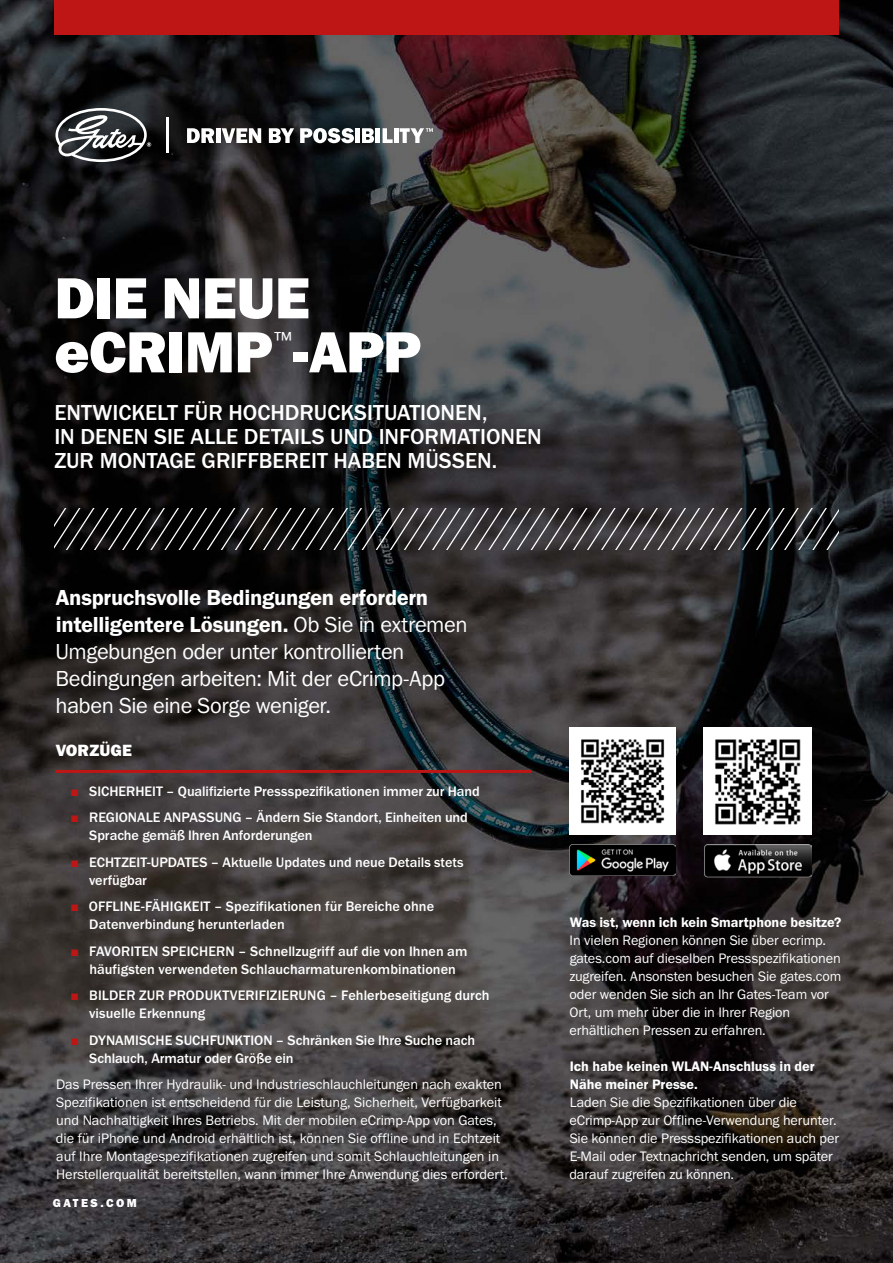
<style>
.page{position:relative;width:893px;height:1263px;background:#fff}
.page>*{position:absolute;margin:0;border:0;box-sizing:border-box;transform-origin:0 0}
._40pt_HEAVY_CAPS{font:60px/54px "Franklin Gothic URW Hea";letter-spacing:-.015em;color:#fff}
._15pt_Book{font:22.5px/27px "Franklin Gothic URW Boo";letter-spacing:-.02em;color:#fff}
._15pt_MEDIUM_CAPS{font:500 22.5px/24px "Franklin Gothic URW";color:#fff}
._40pt_HEAVY_CAPS-2{font:22.5px "Franklin Gothic URW Boo";color:#fff}
._11_25pt_HEAVY_CAPS{font:16.8px "Franklin Gothic URW Hea";letter-spacing:.005em;color:#fff}
._9_5pt_Book{font:14.25px/18px "Franklin Gothic URW Boo";letter-spacing:-.005em;color:#fff}
._9_5pt_Medium_Bullet{font:500 14.25px/18px "Franklin Gothic URW";color:#fff}
.t1{font:12px "Franklin Gothic URW Hea";letter-spacing:.2em;color:#fff}
.s1{font-family:"Franklin Gothic URW Dem"}
.s2{font-family:"Times New Roman";font-weight:400;color:#be1615}
</style>
<div class="page">
<img style="left:0;top:0;width:893px;height:1263px">
<hr style="left:166px;top:117px;width:2px;height:36px;background:#fff">
<svg style="left:187px;top:128px;width:27px;height:15px"></svg>
<hr style="left:216px;top:128px;width:4px;height:15px;background:#fff">
<svg style="left:222px;top:128px;width:39px;height:15px"></svg>
<svg style="left:269px;top:128px;width:25px;height:15px"></svg>
<svg style="left:300px;top:128px;width:54px;height:15px"></svg>
<div style="left:355px;top:128px;width:5px;height:15px;background:#fff"></div>
<svg style="left:362px;top:128px;width:12px;height:15px"></svg>
<hr style="left:376px;top:128px;width:4px;height:15px;background:#fff">
<svg style="left:383px;top:128px;width:10px;height:15px"></svg>
<hr style="left:394px;top:128px;width:4px;height:15px;background:#fff">
<svg style="left:400px;top:128px;width:33px;height:15px"></svg>
<svg style="left:56px;top:108px;width:95px;height:54px"></svg>
<div style="left:54px;top:0;width:785px;height:35px;background:#be1615"></div>
<svg style="left:54px;top:509px;width:785px;height:40px;background:#373638"></svg>
<hr style="left:56px;top:770px;width:476px;height:3px;background:#be1615">
<img style="left:569px;top:728px;width:107px;height:107px">
<img style="left:704px;top:727px;width:107px;height:108px">
<img style="left:569px;top:844px;width:107px;height:32px">
<img style="left:704px;top:845px;width:107px;height:32px">
<p class="_40pt_HEAVY_CAPS" style="left:54px;top:270px;width:369px">DIE NEUE eCRIMP -APP</p>
<p class="_40pt_HEAVY_CAPS-2" style="left:274px;top:326px;width:19px">™</p>
<h1 class="_15pt_MEDIUM_CAPS" style="left:54px;top:400px;width:489px">ENTWICKELT FÜR HOCHDRUCKSITUATIONEN,<br>IN DENEN SIE ALLE DETAILS UND INFORMATIONEN<br>ZUR MONTAGE GRIFFBEREIT HABEN MÜSSEN.</h1>
<p class="_15pt_Book" style="left:55px;top:583px;width:414px"><span class="s1">Anspruchsvolle Bedingungen erfordern intelligentere Lösungen.</span> Ob Sie in extremen Umgebungen oder unter kontrollierten Bedingungen arbeiten: Mit der eCrimp-App haben Sie eine Sorge weniger.</p>
<p class="_11_25pt_HEAVY_CAPS" style="left:56px;top:740px;width:78px">VORZÜGE</p>
<p class="_9_5pt_Medium_Bullet" style="left:70px;top:782px;width:411px"><span class="s2">■</span> SICHERHEIT – Qualifizierte Pressspezifikationen immer zur Hand</p>
<p class="_9_5pt_Medium_Bullet" style="left:89px;top:808px;width:380px;text-indent:-19px"><span class="s2">■</span> REGIONALE ANPASSUNG – Ändern Sie Standort, Einheiten und<br>Sprache gemäß Ihren Anforderungen</p>
<p class="_9_5pt_Medium_Bullet" style="left:89px;top:853px;width:376px;text-indent:-19px"><span class="s2">■</span> ECHTZEIT-UPDATES – Aktuelle Updates und neue Details stets verfügbar</p>
<p class="_9_5pt_Medium_Bullet" style="left:89px;top:897px;width:346px;text-indent:-19px"><span class="s2">■</span> OFFLINE-FÄHIGKEIT – Spezifikationen für Bereiche ohne<br>Datenverbindung herunterladen</p>
<p class="_9_5pt_Medium_Bullet" style="left:70px;top:942px;width:398px;text-align:center"><span class="s2">■</span> FAVORITEN SPEICHERN – Schnellzugriff auf die von Ihnen am häufigsten verwendeten Schlaucharmaturenkombinationen</p>
<p class="_9_5pt_Medium_Bullet" style="left:89px;top:986px;width:402px;text-indent:-19px"><span class="s2">■</span> BILDER ZUR PRODUKTVERIFIZIERUNG – Fehlerbeseitigung durch visuelle Erkennung</p>
<p class="_9_5pt_Medium_Bullet" style="left:89px;top:1031px;width:388px;text-indent:-19px"><span class="s2">■</span> DYNAMISCHE SUCHFUNKTION – Schränken Sie Ihre Suche nach<br>Schlauch, Armatur oder Größe ein</p>
<p class="_9_5pt_Book" style="left:56px;top:1075px;width:453px">Das Pressen Ihrer Hydraulik- und Industrieschlauchleitungen nach exakten Spezifikationen ist entscheidend für die Leistung, Sicherheit, Verfügbarkeit und Nachhaltigkeit Ihres Betriebs. Mit der mobilen eCrimp-App von Gates, die für iPhone und Android erhältlich ist, können Sie offline und in Echtzeit auf Ihre Montagespezifikationen zugreifen und somit Schlauchleitungen in Herstellerqualität bereitstellen, wann immer Ihre Anwendung dies erfordert.</p>
<h6 class="t1" style="left:53px;top:1195px;width:86px">GATES.COM</h6>
<p class="_9_5pt_Book" style="left:569px;top:913px;width:274px"><span class="s1">Was ist, wenn ich kein Smartphone besitze?<br></span>In vielen Regionen können Sie über ecrimp. gates.com auf dieselben Pressspezifikationen zugreifen. Ansonsten besuchen Sie gates.com oder wenden Sie sich an Ihr Gates-Team vor Ort, um mehr über die in Ihrer Region erhältlichen Pressen zu erfahren.</p>
<p class="_9_5pt_Book" style="left:569px;top:1057px;width:271px"><span class="s1">Ich habe keinen WLAN-Anschluss in der Nähe meiner Presse.<br></span>Laden Sie die Spezifikationen über die eCrimp-App zur Offline-Verwendung herunter.<br>Sie können die Pressspezifikationen auch per E-Mail oder Textnachricht senden, um später darauf zugreifen zu können.</p>
</div>
